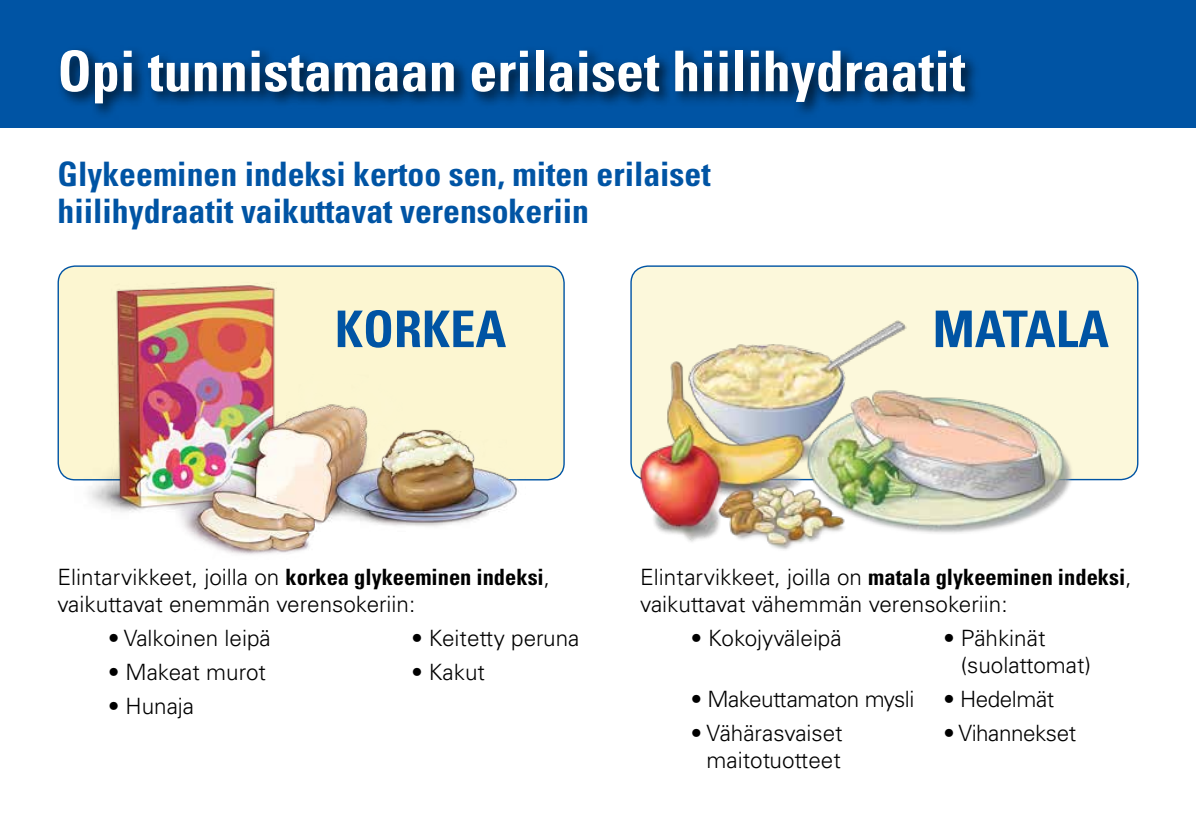
<style>
.page{position:relative;width:1196px;height:836px;background:#fff}
.page>*{position:absolute;margin:0;border:0;box-sizing:border-box;transform-origin:0 0}
.t1{font:700 condensed 56.2px "Univers LT Std";color:#fff}
.t2{font:700 condensed 50.6px "Univers LT Std";color:#0054a4}
.t3{font:700 condensed 33.6px/36.4px "Univers LT Std";color:#0054a4}
.t4{font:300 22.4px/27px "Univers LT Std";color:#000}
.t5{font:300 22.4px "Univers LT Std";letter-spacing:-.02em;color:#000}
.s1{font-weight:700;font-stretch:condensed}
</style>
<div class="page">
<div style="left:0;top:0;width:1195px;height:128px;background:#0054a4"></div>
<img style="left:57px;top:265px;width:508px;height:290px">
<img style="left:630px;top:265px;width:509px;height:285px">
<div style="left:56px;top:45px;width:924px;height:75px;background:#000;opacity:.75"></div>
<h1 class="t1" style="left:58px;top:37px;width:909px">Opi tunnistamaan erilaiset hiilihydraatit</h1>
<h3 class="t3" style="left:58px;top:156px;width:654px">Glykeeminen indeksi kertoo sen, miten erilaiset hiilihydraatit vaikuttavat verensokeriin</h3>
<h2 class="t2" style="left:335px;top:298px;width:173px">KORKEA</h2>
<h2 class="t2" style="left:932px;top:298px;width:178px">MATALA</h2>
<p class="t4" style="left:58px;top:563px;width:494px">Elintarvikkeet, joilla on <span class="s1">korkea glykeeminen indeksi</span>, vaikuttavat enemmän verensokeriin:</p>
<p class="t4" style="left:108px;top:624px;width:164px">• Valkoinen leipä</p>
<p class="t4" style="left:411px;top:624px;width:169px">• Keitetty peruna</p>
<p class="t4" style="left:108px;top:658px;width:159px">• Makeat murot</p>
<p class="t4" style="left:411px;top:658px;width:75px">• Kakut</p>
<p class="t4" style="left:108px;top:692px;width:88px">• Hunaja</p>
<p class="t4" style="left:640px;top:563px;width:493px">Elintarvikkeet, joilla on <span class="s1">matala glykeeminen indeksi</span>, vaikuttavat vähemmän verensokeriin:</p>
<p class="t4" style="left:690px;top:624px;width:152px">• Kokojyväleipä</p>
<p class="t4" style="left:960px;top:624px;width:131px;text-indent:-17px">• Pähkinät (suolattomat)</p>
<p class="t5" style="left:690px;top:685px;width:225px">• Makeuttamaton mysli</p>
<p class="t5" style="left:943px;top:685px;width:112px">• Hedelmät</p>
<p class="t4" style="left:690px;top:719px;width:153px">• Vähärasvaiset</p>
<p class="t5" style="left:943px;top:719px;width:134px">• Vihannekset</p>
<p class="t4" style="left:706px;top:746px;width:136px">maitotuotteet</p>
</div>
